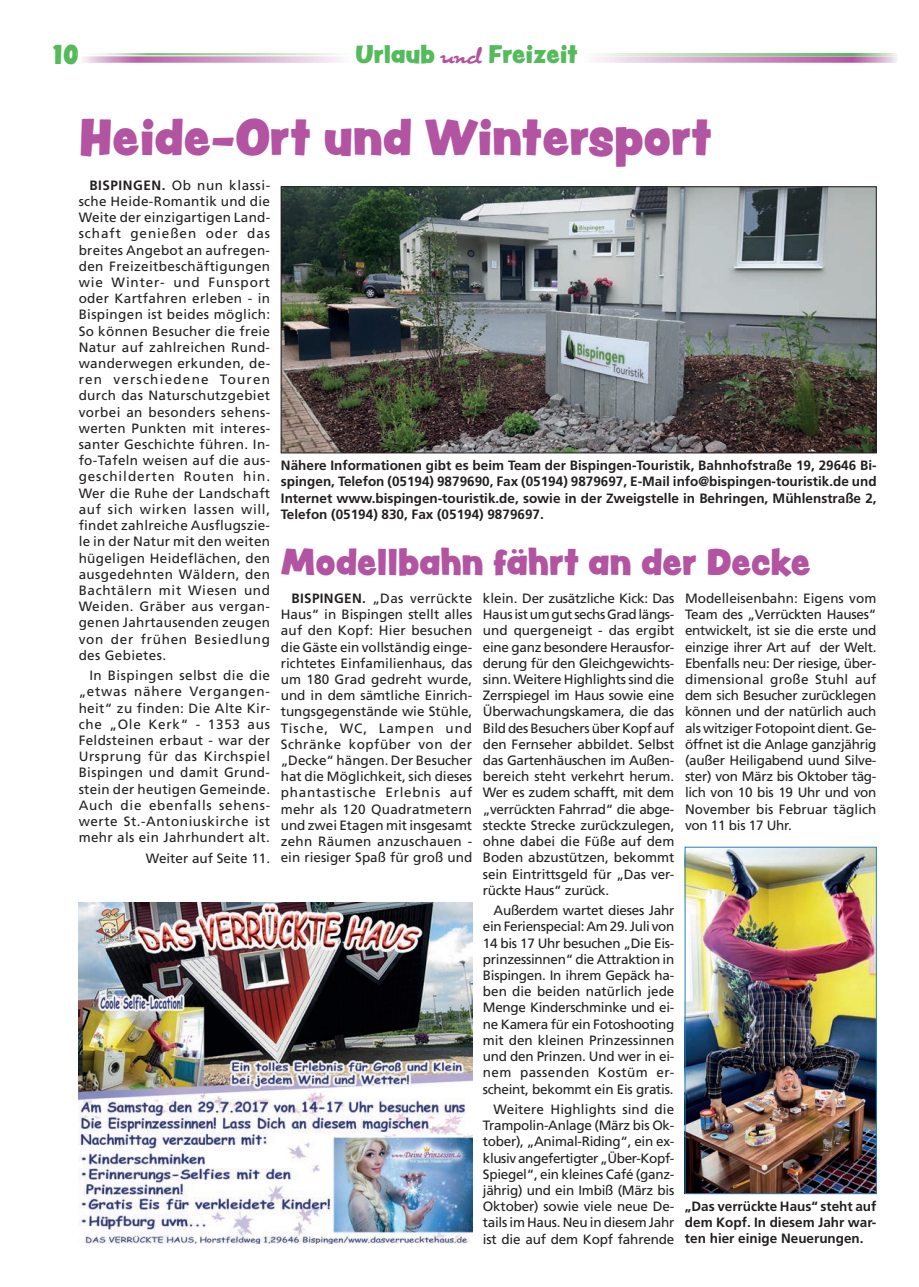
<style>
.page{position:relative;width:919px;height:1287px;background:#fff}
.page>*{position:absolute;margin:0;border:0;box-sizing:border-box;transform-origin:0 0}
.t1{font:45px "Peachy Keen JF";color:#b254a1}
.t2{font:33px "Peachy Keen JF";color:#b254a1}
.t3{font:24px "Peachy Keen JF";color:#55ba5b}
.t4{font:22.5px "Peachy Keen JF";color:#55ba5b}
.t5{font:13.5px/16.2px "Frutiger";color:#231f20;text-align:justify}
.t6{font:700 13.5px/16.2px "Frutiger";color:#231f20;text-align:justify}
.s1{font-family:"Cuisine OT Pro";color:#b254a1}
.s2{font-weight:700}
</style>
<div class="page">
<svg style="left:594px;top:56px;width:303px;height:7px;background:#d6a9ce"></svg>
<svg style="left:595px;top:53px;width:302px;height:2px"></svg>
<svg style="left:82px;top:53px;width:259px;height:10px;background:#d4bfcf"></svg>
<img style="left:687px;top:849px;width:187px;height:342px">
<img style="left:79px;top:902px;width:393px;height:341px">
<img style="left:283px;top:189px;width:591px;height:262px">
<div style="left:281px;top:187px;width:595px;height:266px;border:1px solid #231f20"></div>
<h3 class="t3" style="left:53px;top:36px;width:27px">10</h3>
<h3 class="t4" style="left:355px;top:37px;width:224px">Urlaub <span class="s1">und</span> Freizeit</h3>
<h1 class="t1" style="left:79px;top:103px;width:635px">Heide-Ort und Wintersport</h1>
<p class="t5" style="left:79px;top:177px;width:193px;text-indent:11px"><span class="s2">BISPINGEN.</span> Ob nun klassi&shy;sche Heide-Romantik und die Weite der einzigartigen Land&shy;schaft genießen oder das breites Angebot an aufregen&shy;den Freizeitbeschäftigungen wie Winter- und Funsport oder Kartfahren erleben - in Bispingen ist beides möglich:<br>So können Besucher die freie Natur auf zahlreichen Rund&shy;wanderwegen erkunden, de&shy;ren verschiedene Touren durch das Naturschutzgebiet vorbei an besonders sehens&shy;werten Punkten mit interes&shy;santer Geschichte führen. In&shy;fo-Tafeln weisen auf die aus&shy;geschilderten Routen hin.<br>Wer die Ruhe der Landschaft auf sich wirken lassen will, findet zahlreiche Ausflugszie&shy;le in der Natur mit den weiten hügeligen Heideflächen, den ausgedehnten Wäldern, den Bachtälern mit Wiesen und Weiden. Gräber aus vergan&shy;genen Jahrtausenden zeugen von der frühen Besiedlung des Gebietes.</p>
<p class="t5" style="left:79px;top:667px;width:193px;text-indent:11px">In Bispingen selbst die die „etwas nähere Vergangen&shy;heit“ zu finden: Die Alte Kir&shy;che „Ole Kerk“ - 1353 aus Feldsteinen erbaut - war der Ursprung für das Kirchspiel Bispingen und damit Grund&shy;stein der heutigen Gemeinde.<br>Auch die ebenfalls sehens&shy;werte St.-Antoniuskirche ist mehr als ein Jahrhundert alt.</p>
<p class="t5" style="left:146px;top:849px;width:126px">Weiter auf Seite 11.</p>
<p class="t6" style="left:281px;top:457px;width:597px">Nähere Informationen gibt es beim Team der Bispingen-Touristik, Bahnhofstraße 19, 29646 Bi&shy;spingen, Telefon (05194) 9879690, Fax (05194) 9879697, E-Mail info@bispingen-touristik.de und Internet www.bispingen-touristik.de, sowie in der Zweigstelle in Behringen, Mühlenstraße 2, Telefon (05194) 830, Fax (05194) 9879697.</p>
<h2 class="t2" style="left:281px;top:537px;width:531px">Modellbahn fährt an der Decke</h2>
<p class="t5" style="left:281px;top:590px;width:193px;text-indent:11px"><span class="s2">BISPINGEN.</span> „Das verrückte Haus“ in Bispingen stellt alles auf den Kopf: Hier besuchen die Gäste ein vollständig einge&shy;richtetes Einfamilienhaus, das um 180 Grad gedreht wurde, und in dem sämtliche Einrich&shy;tungsgegenstände wie Stühle, Tische, WC, Lampen und Schränke kopfüber von der „Decke“ hängen. Der Besucher hat die Möglichkeit, sich dieses phantastische Erlebnis auf mehr als 120 Quadratmetern und zwei Etagen mit insgesamt zehn Räumen anzuschauen - ein riesiger Spaß für groß und</p>
<p class="t5" style="left:483px;top:590px;width:193px">klein. Der zusätzliche Kick: Das Haus ist um gut sechs Grad längs&shy;und quergeneigt - das ergibt eine ganz besondere Herausfor&shy;derung für den Gleichgewichts&shy;sinn. Weitere Highlights sind die Zerrspiegel im Haus sowie eine Überwachungskamera, die das Bild des Besuchers über Kopf auf den Fernseher abbildet. Selbst das Gartenhäuschen im Außen&shy;bereich steht verkehrt herum.<br>Wer es zudem schafft, mit dem „verrückten Fahrrad“ die abge&shy;steckte Strecke zurückzulegen, ohne dabei die Füße auf dem Boden abzustützen, bekommt sein Eintrittsgeld für „Das ver&shy;rückte Haus“ zurück.</p>
<p class="t5" style="left:483px;top:902px;width:193px;text-indent:11px">Außerdem wartet dieses Jahr ein Ferienspecial: Am 29. Juli von 14 bis 17 Uhr besuchen „Die Eis&shy;prinzessinnen“ die Attraktion in Bispingen. In ihrem Gepäck ha&shy;ben die beiden natürlich jede Menge Kinderschminke und ei&shy;ne Kamera für ein Fotoshooting mit den kleinen Prinzessinnen und den Prinzen. Und wer in ei&shy;nem passenden Kostüm er&shy;scheint, bekommt ein Eis gratis.</p>
<p class="t5" style="left:483px;top:1100px;width:193px;text-indent:11px">Weitere Highlights sind die Trampolin-Anlage (März bis Ok&shy;tober), „Animal-Riding“, ein ex&shy;klusiv angefertigter „Über-Kopf-Spiegel“, ein kleines Café (ganz&shy;jährig) und ein Imbiß (März bis Oktober) sowie viele neue De&shy;tails im Haus. Neu in diesem Jahr ist die auf dem Kopf fahrende</p>
<p class="t5" style="left:685px;top:590px;width:193px">Modelleisenbahn: Eigens vom Team des „Verrückten Hauses“ entwickelt, ist sie die erste und einzige ihrer Art auf der Welt.<br>Ebenfalls neu: Der riesige, über&shy;dimensional große Stuhl auf dem sich Besucher zurücklegen können und der natürlich auch als witziger Fotopoint dient. Ge&shy;öffnet ist die Anlage ganzjährig (außer Heiligabend uund Silve&shy;ster) von März bis Oktober täg&shy;lich von 10 bis 19 Uhr und von November bis Februar täglich von 11 bis 17 Uhr.</p>
<p class="t6" style="left:685px;top:1197px;width:193px">„Das verrückte Haus“ steht auf dem Kopf. In diesem Jahr war&shy;ten hier einige Neuerungen.</p>
</div>
